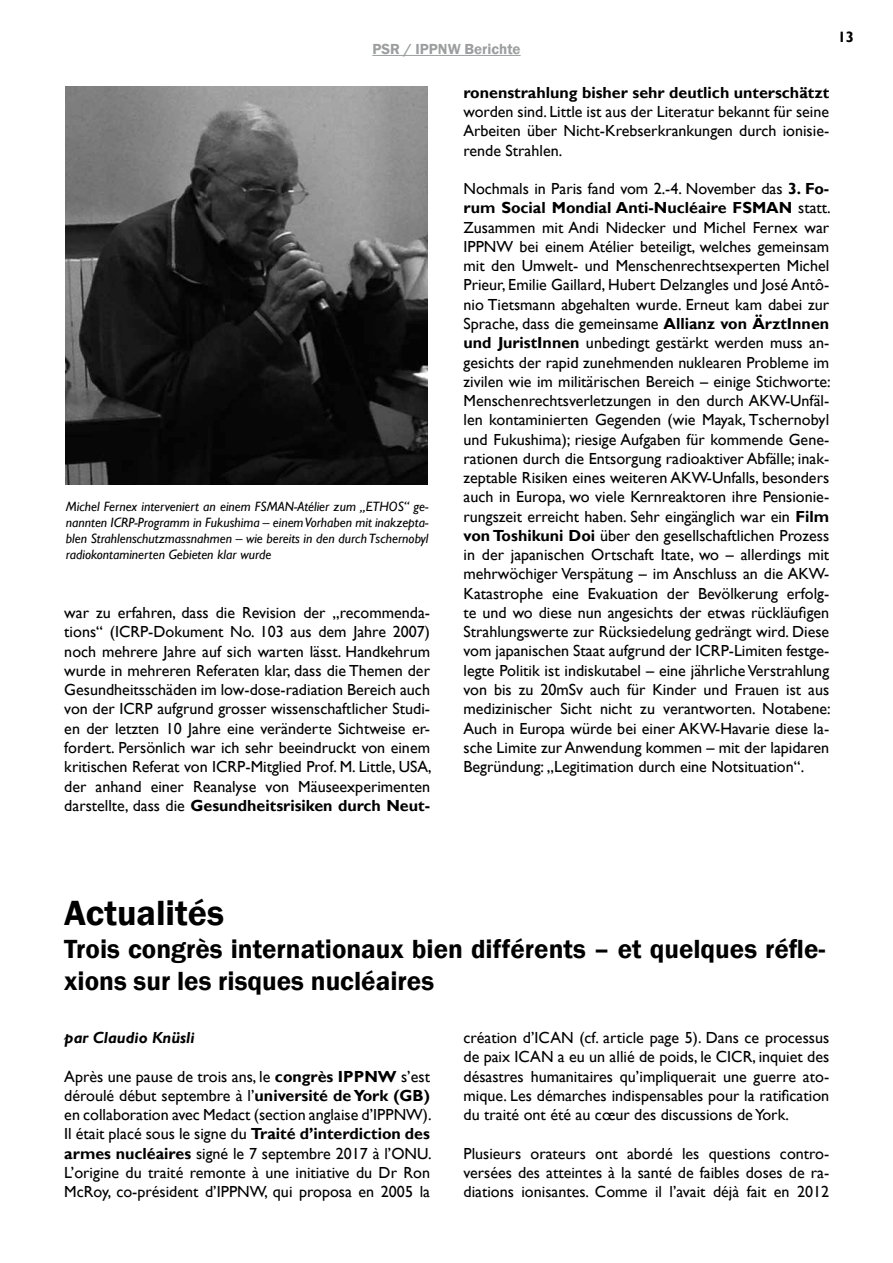
<style>
.page{position:relative;width:893px;height:1263px;background:#fff}
.page>*{position:absolute;margin:0;border:0;box-sizing:border-box;transform-origin:0 0}
.t1{font:600 36px "Franklin Gothic";color:#000}
.t2{font:600 27px/32.4px "Franklin Gothic";color:#000}
.t3{font:16.05px/19.2px "Gill Sans";color:#000;text-align:justify}
.t4{font:700 16.05px "Gill Sans";color:#000}
.t5{font:italic 700 16.05px "Gill Sans";color:#000}
.t6{font:600 15px "Franklin Gothic";color:#9c9e9f}
.t7{font:700 15px "Gill Sans";color:#000}
.t8{font:italic 13.5px/16.2px "Gill Sans";color:#000;text-align:justify}
.s1{font-weight:700}
</style>
<div class="page">
<img style="left:66px;top:87px;width:361px;height:397px">
<hr style="left:372px;top:55px;width:149px;height:1px;background:#9c9e9f">
<p class="t6" style="left:372px;top:40px;width:150px">PSR / IPPNW Berichte</p>
<p class="t7" style="left:838px;top:28px;width:18px">13</p>
<p class="t8" style="left:66px;top:498px;width:364px">Michel Fernex interveniert an einem FSMAN-Atélier zum „ETHOS“ ge&shy;nannten ICRP-Programm in Fukushima – einem Vorhaben mit inakzepta&shy;blen Strahlenschutzmassnahmen – wie bereits in den durch Tschernobyl radiokontaminerten Gebieten klar wurde</p>
<p class="t3" style="left:64px;top:603px;width:369px">war zu erfahren, dass die Revision der „recommenda&shy;tions“ (ICRP-Dokument No. 103 aus dem Jahre 2007) noch mehrere Jahre auf sich warten lässt. Handkehrum wurde in mehreren Referaten klar, dass die Themen der Gesundheitsschäden im low-dose-radiation Bereich auch von der ICRP aufgrund grosser wissenschaftlicher Studi&shy;en der letzten 10 Jahre eine veränderte Sichtweise er&shy;fordert. Persönlich war ich sehr beeindruckt von einem kritischen Referat von ICRP-Mitglied Prof. M. Little, USA, der anhand einer Reanalyse von Mäuseexperimenten darstellte, dass die <span class="s1">Gesundheitsrisiken durch Neut-</span></p>
<p class="t4" style="left:463px;top:83px;width:367px">ronenstrahlung bisher sehr deutlich unterschätzt</p>
<p class="t3" style="left:463px;top:102px;width:367px">worden sind. Little ist aus der Literatur bekannt für seine Arbeiten über Nicht-Krebserkrankungen durch ionisie&shy;rende Strahlen.</p>
<p class="t3" style="left:463px;top:179px;width:369px">Nochmals in Paris fand vom 2.-4. November das <span class="s1">3. Fo&shy;rum Social Mondial Anti-Nucléaire FSMAN</span> statt.<br>Zusammen mit Andi Nidecker und Michel Fernex war IPPNW bei einem Atélier beteiligt, welches gemeinsam mit den Umwelt- und Menschenrechtsexperten Michel Prieur, Emilie Gaillard, Hubert Delzangles und José Antô&shy;nio Tietsmann abgehalten wurde. Erneut kam dabei zur Sprache, dass die gemeinsame <span class="s1">Allianz von ÄrztInnen und JuristInnen</span> unbedingt gestärkt werden muss an&shy;gesichts der rapid zunehmenden nuklearen Probleme im zivilen wie im militärischen Bereich – einige Stichworte:<br>Menschenrechtsverletzungen in den durch AKW-Unfäl&shy;len kontaminierten Gegenden (wie Mayak, Tschernobyl und Fukushima); riesige Aufgaben für kommende Gene&shy;rationen durch die Entsorgung radioaktiver Abfälle; inak&shy;zeptable Risiken eines weiteren AKW-Unfalls, besonders auch in Europa, wo viele Kernreaktoren ihre Pensionie&shy;rungszeit erreicht haben. Sehr eingänglich war ein <span class="s1">Film von Toshikuni Doi</span> über den gesellschaftlichen Prozess in der japanischen Ortschaft Itate, wo – allerdings mit mehrwöchiger Verspätung – im Anschluss an die AKW-Katastrophe eine Evakuation der Bevölkerung erfolg&shy;te und wo diese nun angesichts der etwas rückläufigen Strahlungswerte zur Rücksiedelung gedrängt wird. Diese vom japanischen Staat aufgrund der ICRP-Limiten festge&shy;legte Politik ist indiskutabel – eine jährliche Verstrahlung von bis zu 20mSv auch für Kinder und Frauen ist aus medizinischer Sicht nicht zu verantworten. Notabene:<br>Auch in Europa würde bei einer AKW-Havarie diese la&shy;sche Limite zur Anwendung kommen – mit der lapidaren Begründung: „Legitimation durch eine Notsituation“.</p>
<h1 class="t1" style="left:64px;top:891px;width:161px">Actualités</h1>
<h2 class="t2" style="left:64px;top:933px;width:763px">Trois congrès internationaux bien différents – et quelques réfle&shy;xions sur les risques nucléaires</h2>
<p class="t3" style="left:463px;top:1028px;width:367px">création d’ICAN (cf. article page 5). Dans ce processus de paix ICAN a eu un allié de poids, le CICR, inquiet des désastres humanitaires qu’impliquerait une guerre ato&shy;mique. Les démarches indispensables pour la ratification du traité ont été au cœur des discussions de York.</p>
<p class="t3" style="left:463px;top:1144px;width:367px">Plusieurs orateurs ont abordé les questions contro&shy;versées des atteintes à la santé de faibles doses de ra&shy;diations ionisantes. Comme il l’avait déjà fait en 2012</p>
<p class="t5" style="left:64px;top:1028px;width:132px">par Claudio Knüsli</p>
<p class="t3" style="left:64px;top:1067px;width:369px">Après une pause de trois ans, le <span class="s1">congrès IPPNW</span> s’est déroulé début septembre à l’<span class="s1">université de York (GB) </span>en collaboration avec Medact (section anglaise d’IPPNW).<br>Il était placé sous le signe du <span class="s1">Traité d’interdiction des armes nucléaires</span> signé le 7 septembre 2017 à l’ONU.<br>L’origine du traité remonte à une initiative du Dr Ron McRoy, co-président d’IPPNW, qui proposa en 2005 la</p>
</div>
